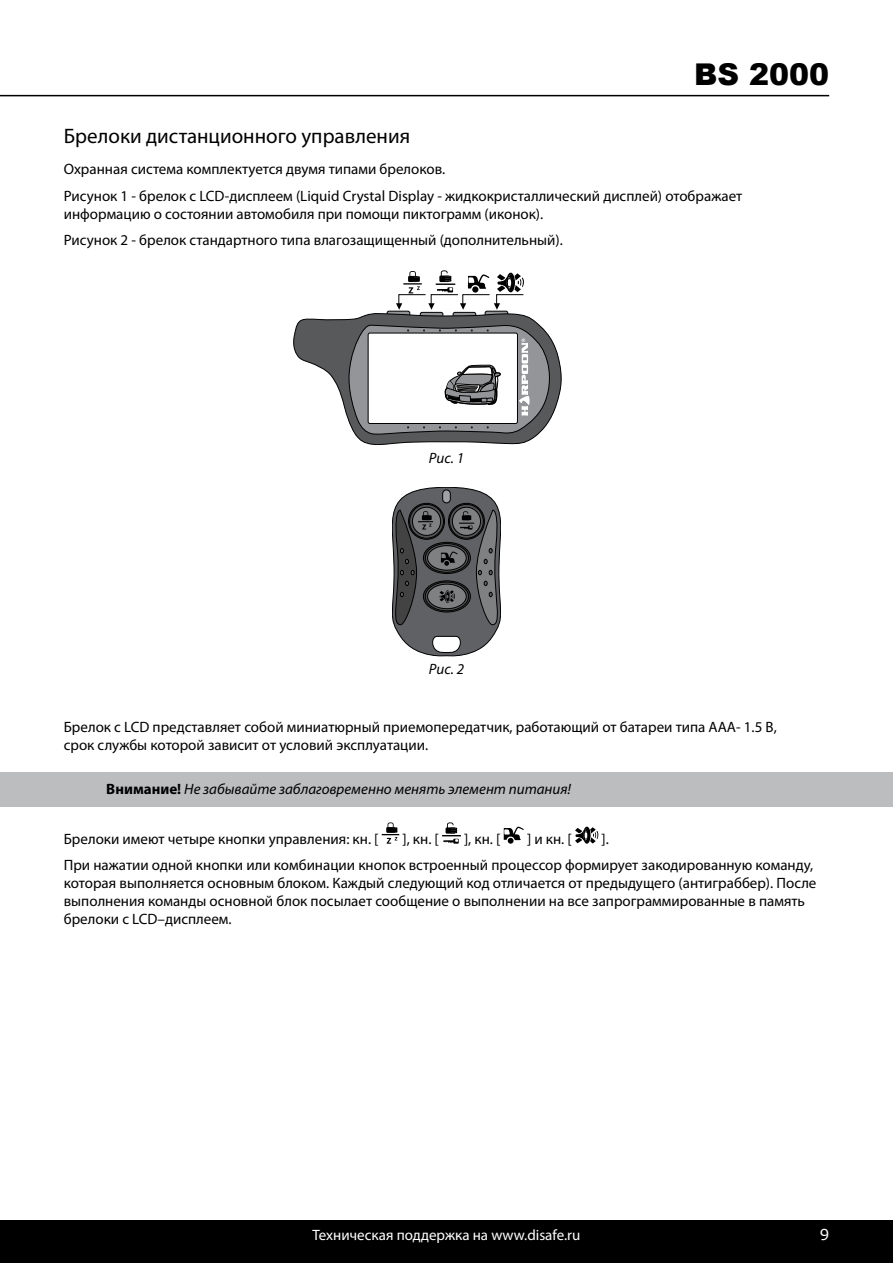
<style>
.page{position:relative;width:893px;height:1263px;background:#fff}
.page>*{position:absolute;margin:0;border:0;box-sizing:border-box;transform-origin:0 0}
.t1{font:900 30px "Arial";color:#000}
.t2{font:21px "Myriad Pro";color:#000}
.t3{font:15px/26.5px "Myriad Pro";color:#000}
.t4{font:italic 15px "Myriad Pro";color:#000}
.t5{font:15px "Myriad Pro";color:#fff}
.s1{font-weight:700;font-style:normal}
</style>
<div class="page">
<hr style="left:0;top:95px;width:829px;height:1px;background:#000">
<div style="left:0;top:1220px;width:893px;height:43px;background:#000"></div>
<div style="left:0;top:772px;width:893px;height:35px;background:#bcbdbf"></div>
<svg style="left:293px;top:270px;width:268px;height:175px"></svg>
<svg style="left:392px;top:487px;width:109px;height:169px;background:#646567"></svg>
<svg style="left:382px;top:822px;width:17px;height:22px"></svg>
<svg style="left:442px;top:822px;width:19px;height:22px"></svg>
<svg style="left:504px;top:826px;width:20px;height:18px"></svg>
<div style="left:583px;top:827px;width:8px;height:17px;border:2px solid #000;border-radius:50%"></div>
<svg style="left:575px;top:827px;width:23px;height:16px"></svg>
<h1 class="t1" style="left:694px;top:53px;width:137px">BS 2000</h1>
<h2 class="t2" style="left:64px;top:123px;width:348px">Брелоки дистанционного управления</h2>
<p class="t3" style="left:64px;top:156px;width:680px">Охранная система комплектуется двумя типами брелоков.<br>Рисунок 1 - брелок с LCD-дисплеем (Liquid Crystal Display - жидкокристаллический дисплей) отображает</p>
<p class="t3" style="left:64px;top:200px;width:501px">информацию о состоянии автомобиля при помощи пиктограмм (иконок).<br>Рисунок 2 - брелок стандартного типа влагозащищенный (дополнительный).</p>
<p class="t4" style="left:429px;top:448px;width:37px">Рис. 1</p>
<p class="t4" style="left:429px;top:660px;width:37px">Рис. 2</p>
<p class="t3" style="left:64px;top:718px;width:714px;line-height:18px">Брелок с LCD представляет собой миниатюрный приемопередатчик, работающий от батареи типа ААА- 1.5 В, срок службы которой зависит от условий эксплуатации.</p>
<p class="t4" style="left:106px;top:780px;width:466px"><span class="s1">Внимание!</span> Не забывайте заблаговременно менять элемент питания!</p>
<p class="t3" style="left:64px;top:825px;width:316px">Брелоки имеют четыре кнопки управления: кн. [</p>
<p class="t3" style="left:402px;top:825px;width:38px">], кн. [</p>
<p class="t3" style="left:464px;top:825px;width:38px">], кн. [</p>
<p class="t3" style="left:527px;top:825px;width:46px">] и кн. [</p>
<p class="t3" style="left:64px;top:825px;width:751px;text-indent:538px">].<br>При нажатии одной кнопки или комбинации кнопок встроенный процессор формирует закодированную команду,</p>
<p class="t3" style="left:64px;top:874px;width:754px;line-height:18px">которая выполняется основным блоком. Каждый следующий код отличается от предыдущего (антиграббер). После выполнения команды основной блок посылает сообщение о выполнении на все запрограммированные в память брелоки с LCD–дисплеем.</p>
<p class="t5" style="left:313px;top:1226px;width:269px">Техническая поддержка на www.disafe.ru</p>
</div>
